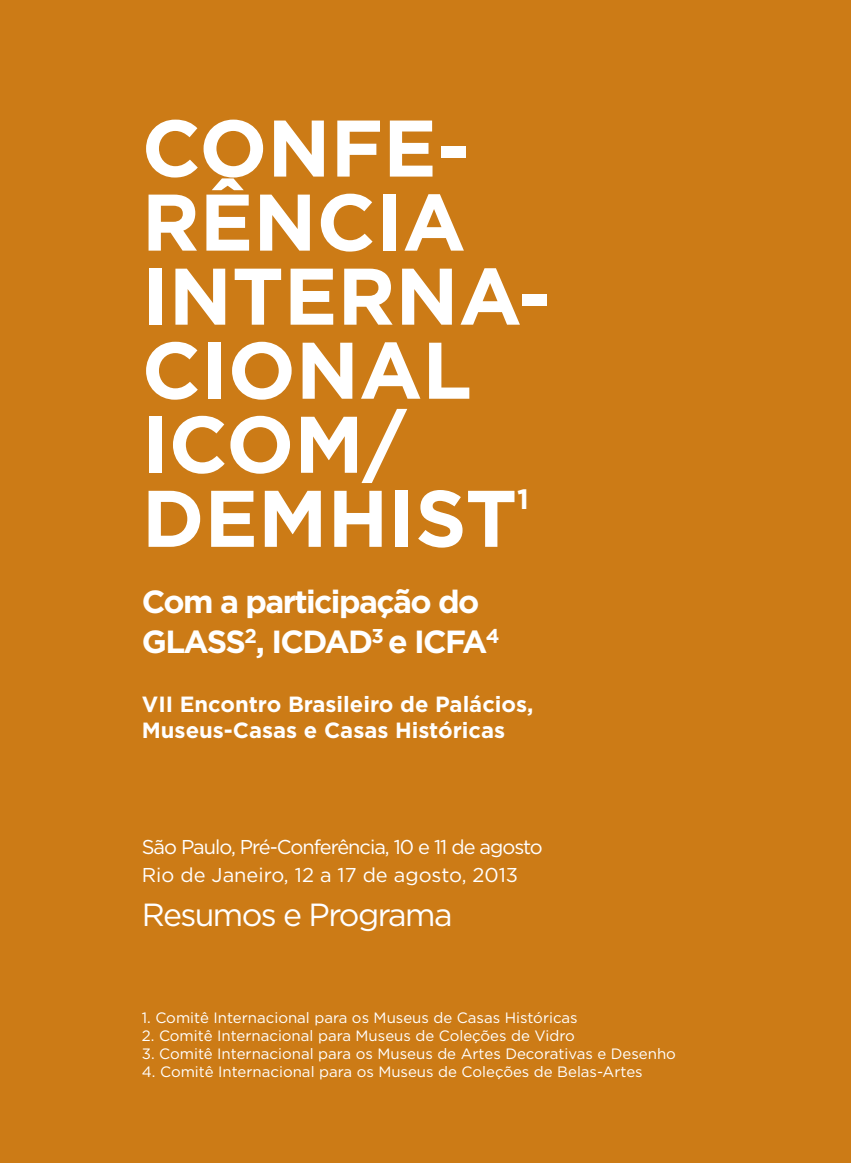
<style>
.page{position:relative;width:851px;height:1163px;background:#fff}
.page>*{position:absolute;margin:0;border:0;box-sizing:border-box;transform-origin:0 0}
.t1{font:700 80px/74px "Gotham";color:#fff}
.t2{font:700 32px/40px "Gotham";letter-spacing:-.05em;color:#fff}
.t3{font:32px "Gotham";letter-spacing:-.05em;color:#fff}
.t4{font:700 28px "Gotham";color:#fff}
.t5{font:700 22px/26px "Gotham";color:#fff}
.t6{font:20px/28px "Gotham";letter-spacing:-.05em;color:#fff}
.t7{font:15px "Gotham";color:#fff}
</style>
<div class="page">
<div style="left:0;top:0;width:850px;height:1162px;background:#cc7b16"></div>
<h1 class="t1" style="left:142px;top:111px;width:411px">CONFE-<br>RÊNCIA<br>INTERNA-<br>CIONAL<br>ICOM/<br>DEMHIST</h1>
<h3 class="t4" style="left:517px;top:480px;width:13px">1</h3>
<h2 class="t2" style="left:142px;top:581px;width:359px">Com a participação do<br>GLASS<sup>2</sup>, ICDAD<sup>3</sup> e ICFA<sup>4</sup></h2>
<h3 class="t5" style="left:142px;top:691px;width:393px">VII Encontro Brasileiro de Palácios,<br>Museus-Casas e Casas Históricas</h3>
<h3 class="t6" style="left:142px;top:832px;width:402px">São Paulo, Pré-Conferência, 10 e 11 de agosto<br>Rio de Janeiro, 12 a 17 de agosto, 2013</h3>
<h2 class="t3" style="left:142px;top:894px;width:312px">Resumos e Programa</h2>
<p class="t7" style="left:142px;top:1007px;width:437px">1. Comitê Internacional para os Museus de Casas Históricas</p>
<p class="t7" style="left:142px;top:1025px;width:434px">2. Comitê Internacional para Museus de Coleções de Vidro</p>
<p class="t7" style="left:142px;top:1043px;width:535px">3. Comitê Internacional para os Museus de Artes Decorativas e Desenho</p>
<p class="t7" style="left:142px;top:1061px;width:502px">4. Comitê Internacional para os Museus de Coleções de Belas-Artes</p>
</div>
